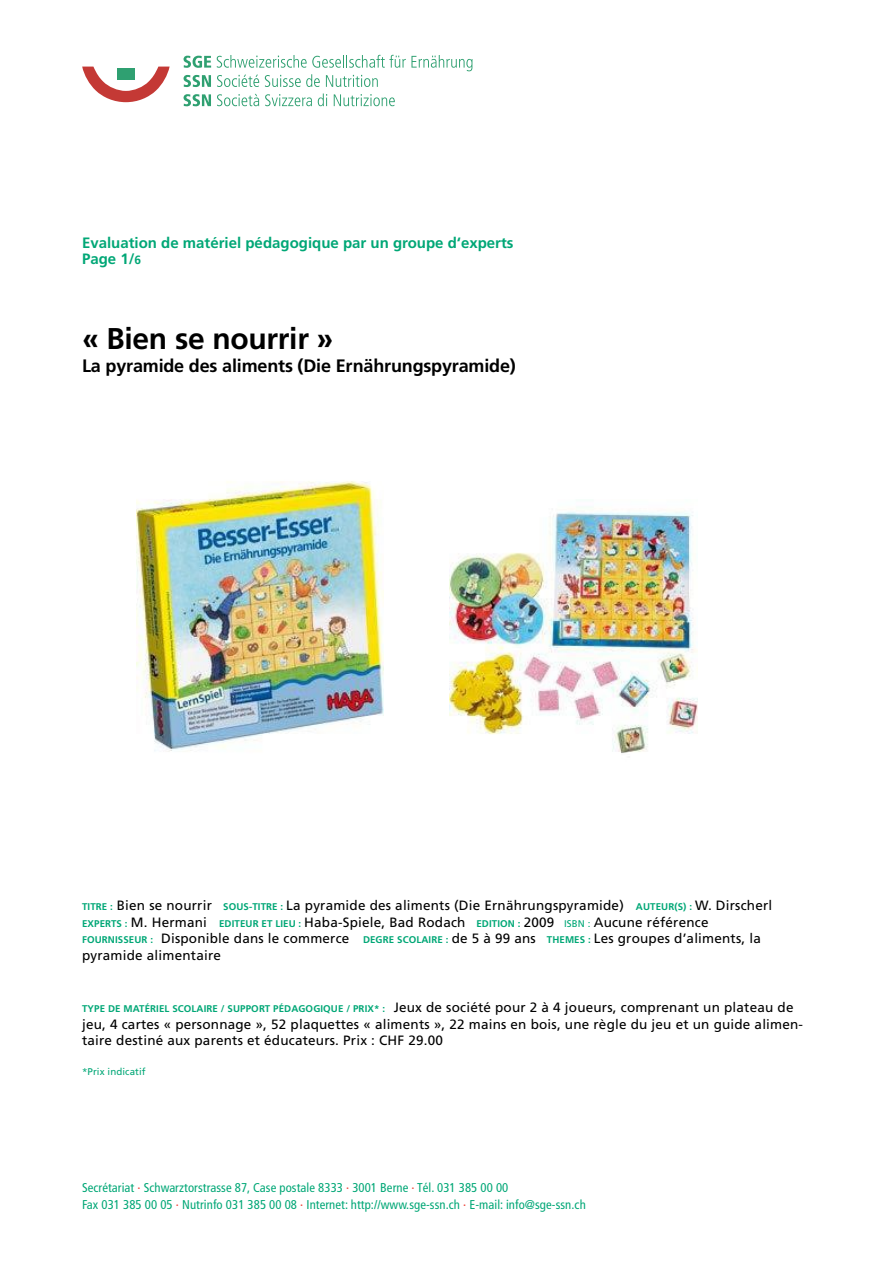
<style>
.page{position:relative;width:893px;height:1263px;background:#fff}
.page>*{position:absolute;margin:0;border:0;box-sizing:border-box;transform-origin:0 0}
.Titel{font:700 30px "Frutiger";letter-spacing:-.01em;color:#000}
.Titel-2{font:700 18px "Frutiger";letter-spacing:-.01em;color:#000}
.Zwischentitel_grün{font:700 15px "Frutiger";color:#00a776}
.Zw__titt-grün-Unterzeile_bold{font:700 15px "Frutiger";color:#00a776}
.Bildlegende__1__Absatz{font:13.5px "Frutiger";letter-spacing:.015em;color:#000}
.Bildlegende__2__Absatz{font:13.5px/16.8px "Frutiger";letter-spacing:.015em;color:#000}
.t1{font:condensed 12.75px "Frutiger";letter-spacing:.005em;color:#00a776}
.Bildlegende__2__Absatz-2{font:9.75px "Frutiger";letter-spacing:.01em;color:#00a776}
.s1{font-size:12px}
.s2{font-weight:700;font-size:9.75px;color:#00a776}
.s3{font-size:9.75px;color:#00a776}
.s4{color:#ef4035}
</style>
<div class="page">
<svg style="left:184px;top:94px;width:27px;height:12px"></svg>
<svg style="left:217px;top:94px;width:42px;height:12px"></svg>
<svg style="left:265px;top:94px;width:47px;height:12px"></svg>
<svg style="left:318px;top:94px;width:9px;height:12px"></svg>
<svg style="left:334px;top:94px;width:61px;height:12px"></svg>
<svg style="left:184px;top:75px;width:27px;height:12px"></svg>
<svg style="left:184px;top:56px;width:27px;height:12px"></svg>
<svg style="left:217px;top:55px;width:255px;height:32px"></svg>
<svg style="left:82px;top:67px;width:88px;height:35px"></svg>
<img style="left:136px;top:481px;width:248px;height:271px">
<img style="left:450px;top:511px;width:247px;height:243px">
<p class="Zwischentitel_grün" style="left:82px;top:234px;width:433px">Evaluation de matériel pédagogique par un groupe d‘experts</p>
<p class="Zw__titt-grün-Unterzeile_bold" style="left:82px;top:250px;width:61px">Page 1/<span class="s1">6</span></p>
<p class="Titel" style="left:82px;top:321px;width:253px">« Bien se nourrir »</p>
<p class="Titel-2" style="left:82px;top:355px;width:435px">La pyramide des aliments (Die Ernährungspyramide)</p>
<p class="Bildlegende__1__Absatz" style="left:82px;top:897px;width:692px"><span class="s2">TITRE :</span> Bien se nourrir <span class="s2">SOUS-TITRE :</span> La pyramide des aliments (Die Ernährungspyramide) <span class="s2">AUTEUR(S) :</span> W. Dirscherl</p>
<p class="Bildlegende__1__Absatz" style="left:82px;top:914px;width:628px"><span class="s2">EXPERTS :</span> M. Hermani <span class="s2">EDITEUR ET LIEU :</span> Haba-Spiele, Bad Rodach <span class="s2">EDITION :</span> 2009 <span class="s3">ISBN :</span> Aucune référence</p>
<p class="Bildlegende__1__Absatz" style="left:82px;top:931px;width:680px"><span class="s2">FOURNISSEUR :</span> Disponible dans le commerce <span class="s2">DEGRE SCOLAIRE :</span> de 5 à 99 ans <span class="s2">THEMES :</span> Les groupes d’aliments, la</p>
<p class="Bildlegende__1__Absatz" style="left:82px;top:948px;width:140px">pyramide alimentaire</p>
<p class="Bildlegende__2__Absatz" style="left:82px;top:998px;width:722px"><span class="s2">TYPE DE MATÉRIEL SCOLAIRE / SUPPORT PÉDAGOGIQUE / PRIX* :</span> Jeux de société pour 2 à 4 joueurs, comprenant un plateau de jeu, 4 cartes « personnage », 52 plaquettes « aliments », 22 mains en bois, une règle du jeu et un guide alimen&shy;taire destiné aux parents et éducateurs. Prix : CHF 29.00</p>
<p class="Bildlegende__2__Absatz-2" style="left:82px;top:1066px;width:65px">*Prix indicatif</p>
<p class="t1" style="left:82px;top:1180px;width:428px">Secrétariat <span class="s4">·</span> Schwarztorstrasse 87, Case postale 8333 <span class="s4">·</span> 3001 Berne <span class="s4">·</span> Tél. 031 385 00 00</p>
<p class="t1" style="left:82px;top:1197px;width:505px">Fax 031 385 00 05 <span class="s4">·</span> Nutrinfo 031 385 00 08 <span class="s4">·</span> Internet: http://www.sge-ssn.ch <span class="s4">·</span> E-mail: info@sge-ssn.ch</p>
</div>
